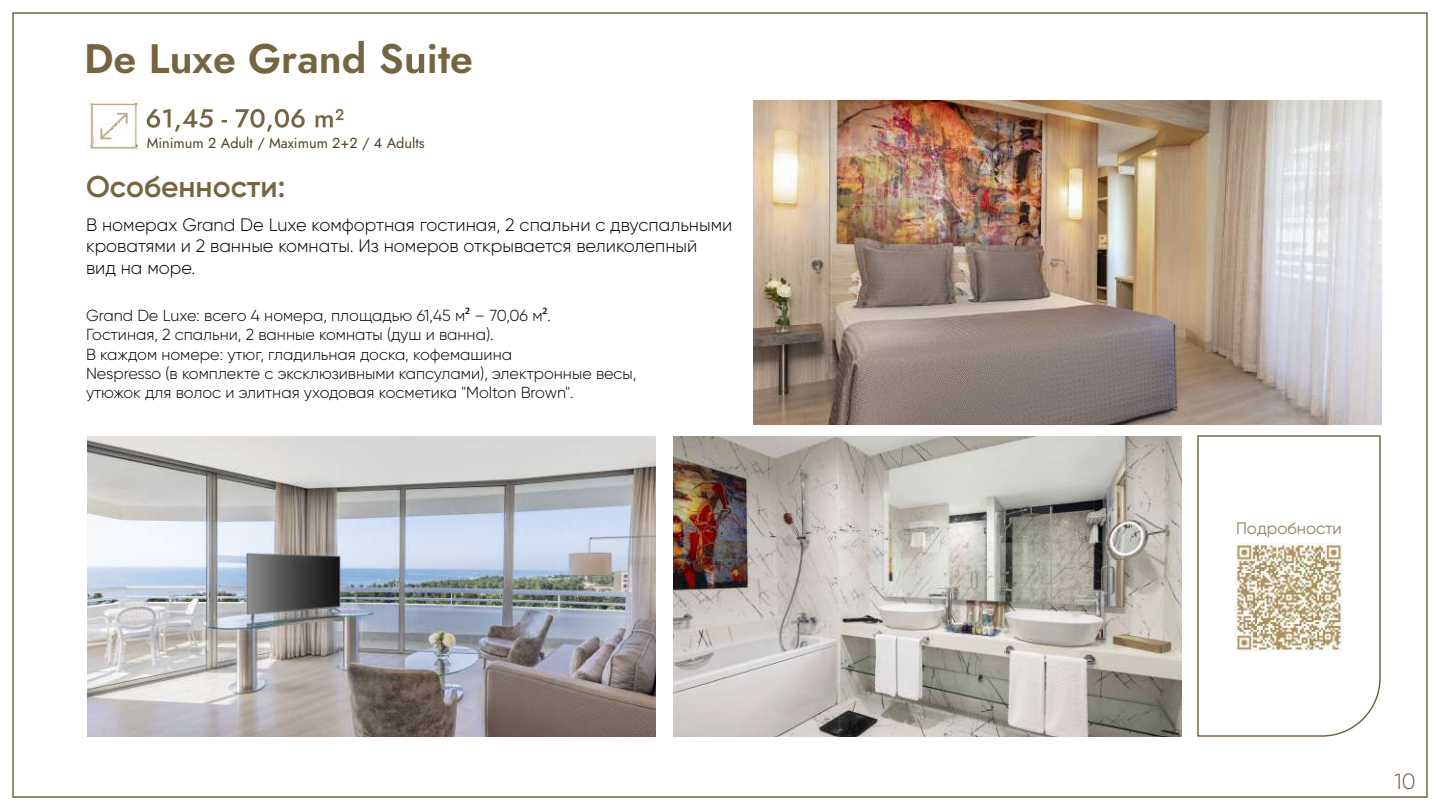
<style>
.page{position:relative;width:1440px;height:810px;background:#fff}
.page>*{position:absolute;margin:0;border:0;box-sizing:border-box;transform-origin:0 0}
.t1{font:600 41.2px "Jost";color:#776441}
.t2{font:600 30px "Gilroy";color:#776441}
.t3{font:300 22px "Gilroy";color:#70604a}
.t4{font:300 18px/21.6px "Gilroy";color:#000}
.t5{font:300 18px "Jost";color:#000}
.t6{font:16.6px "Gilroy";color:#928066}
.t7{font:300 16px/19.2px "Gilroy";color:#000}
.t8{font:14.4px "Jost";color:#514024}
.s1{font-family:"Myriad Pro";font-weight:400}
</style>
<div class="page">
<svg style="left:172px;top:54px;width:18px;height:19px"></svg>
<svg style="left:406px;top:54px;width:18px;height:19px"></svg>
<svg style="left:150px;top:109px;width:194px;height:23px"></svg>
<img style="left:753px;top:100px;width:628px;height:324px">
<img style="left:89px;top:103px;width:61px;height:47px">
<img style="left:88px;top:436px;width:567px;height:300px">
<img style="left:673px;top:436px;width:508px;height:300px">
<svg style="left:1198px;top:435px;width:183px;height:302px"></svg>
<svg style="left:1243px;top:526px;width:95px;height:15px"></svg>
<img style="left:1236px;top:543px;width:108px;height:108px">
<h1 class="t1" style="left:86px;top:31px;width:391px">De L xe Grand S ite</h1>
<p class="t8" style="left:147px;top:133px;width:280px">Minimum 2 Adult / Maximum 2+2 / 4 Adults</p>
<h2 class="t2" style="left:86px;top:168px;width:201px">Особенности:</h2>
<p class="t5" style="left:167px;top:211px;width:115px">Luxe Suitlerimiz</p>
<p class="t5" style="left:433px;top:211px;width:72px">nyo ve ke</p>
<p class="t5" style="left:187px;top:233px;width:24px">eyr</p>
<p class="t5" style="left:367px;top:233px;width:9px">v</p>
<p class="t5" style="left:630px;top:233px;width:11px">r.</p>
<p class="t4" style="left:86px;top:213px;width:648px">В номерах Grand De Luxe комфортная гостиная, 2 спальни с двуспальными кроватями и 2 ванные комнаты. Из номеров открывается великолепный<br>вид на море.</p>
<p class="t7" style="left:86px;top:306px;width:552px">Grand De Luxe: всего 4 номера, площадью 61,45 м<span class="s1">²</span> – 70,06 м<span class="s1">²</span>.<br>Гостиная, 2 спальни, 2 ванные комнаты (душ и ванна).<br>В каждом номере: утюг, гладильная доска, кофемашина<br>Nespresso (в комплекте с эксклюзивными капсулами), электронные весы, утюжок для волос и элитная уходовая косметика "Molton Brown".</p>
<p class="t6" style="left:1236px;top:518px;width:107px">Подробности</p>
<h3 class="t3" style="left:1396px;top:769px;width:23px">10</h3>
</div>
